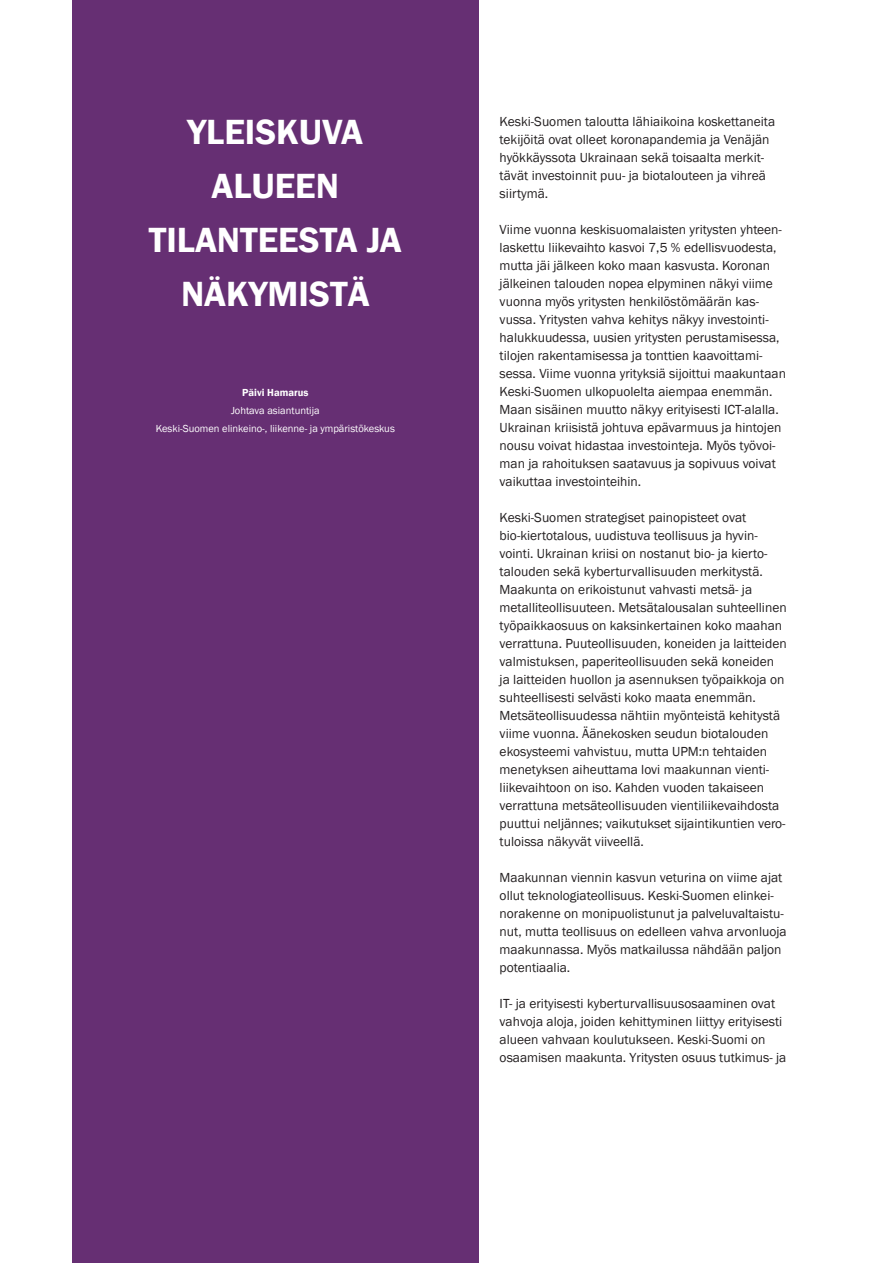
<style>
.page{position:relative;width:893px;height:1263px;background:#fff}
.page>*{position:absolute;margin:0;border:0;box-sizing:border-box;transform-origin:0 0}
.Otsikko{font:600 36px/54px "Franklin Gothic";color:#fff;text-align:center}
.Massateksti{font:13.5px/18px "Franklin Gothic";color:#231f20}
.Massateksti-2{font:10.5px/18px "Franklin Gothic";color:#fff;text-align:center}
.Massateksti-3{font:600 10.5px "Franklin Gothic";color:#fff}
</style>
<div class="page">
<div style="left:72px;top:0;width:406px;height:1263px;background:#662f73"></div>
<p class="Otsikko" style="left:149px;top:105px;width:254px">YLEISKUVA<br>ALUEEN<br>TILANTEESTA JA<br>NÄKYMISTÄ</p>
<p class="Massateksti-3" style="left:242px;top:386px;width:68px">Päivi Hamarus</p>
<p class="Massateksti-2" style="left:156px;top:402px;width:241px">Johtava asiantuntija<br>Keski-Suomen elinkeino-, liikenne- ja ympäristökeskus</p>
<p class="Massateksti" style="left:500px;top:113px;width:277px">Keski-Suomen taloutta lähiaikoina koskettaneita tekijöitä ovat olleet koronapandemia ja Venäjän hyökkäyssota Ukrainaan sekä toisaalta merkit&shy;tävät investoinnit puu- ja biotalouteen ja vihreä siirtymä.</p>
<p class="Massateksti" style="left:500px;top:221px;width:288px">Viime vuonna keskisuomalaisten yritysten yhteen&shy;laskettu liikevaihto kasvoi 7,5 % edellisvuodesta, mutta jäi jälkeen koko maan kasvusta. Koronan jälkeinen talouden nopea elpyminen näkyi viime vuonna myös yritysten henkilöstömäärän kas&shy;vussa. Yritysten vahva kehitys näkyy investointi&shy;halukkuudessa, uusien yritysten perustamisessa, tilojen rakentamisessa ja tonttien kaavoittami&shy;sessa. Viime vuonna yrityksiä sijoittui maakuntaan Keski-Suomen ulkopuolelta aiempaa enemmän.<br>Maan sisäinen muutto näkyy erityisesti ICT-alalla.<br>Ukrainan kriisistä johtuva epävarmuus ja hintojen nousu voivat hidastaa investointeja. Myös työvoi&shy;man ja rahoituksen saatavuus ja sopivuus voivat vaikuttaa investointeihin.</p>
<p class="Massateksti" style="left:500px;top:509px;width:289px">Keski-Suomen strategiset painopisteet ovat bio-kiertotalous, uudistuva teollisuus ja hyvin&shy;vointi. Ukrainan kriisi on nostanut bio- ja kierto&shy;talouden sekä kyberturvallisuuden merkitystä.<br>Maakunta on erikoistunut vahvasti metsä- ja metalliteollisuuteen. Metsätalousalan suhteellinen työpaikkaosuus on kaksinkertainen koko maahan verrattuna. Puuteollisuuden, koneiden ja laitteiden valmistuksen, paperiteollisuuden sekä koneiden ja laitteiden huollon ja asennuksen työpaikkoja on suhteellisesti selvästi koko maata enemmän.</p>
<p class="Massateksti" style="left:500px;top:707px;width:287px">Metsäteollisuudessa nähtiin myönteistä kehitystä viime vuonna. Äänekosken seudun biotalouden ekosysteemi vahvistuu, mutta UPM:n tehtaiden menetyksen aiheuttama lovi maakunnan vienti&shy;liikevaihtoon on iso. Kahden vuoden takaiseen verrattuna metsäteollisuuden vientiliikevaihdosta puuttui neljännes; vaikutukset sijaintikuntien vero&shy;tuloissa näkyvät viiveellä.</p>
<p class="Massateksti" style="left:500px;top:869px;width:289px">Maakunnan viennin kasvun veturina on viime ajat ollut teknologiateollisuus. Keski-Suomen elinkei&shy;norakenne on monipuolistunut ja palveluvaltaistu&shy;nut, mutta teollisuus on edelleen vahva arvonluoja maakunnassa. Myös matkailussa nähdään paljon potentiaalia.</p>
<p class="Massateksti" style="left:500px;top:995px;width:288px">IT- ja erityisesti kyberturvallisuusosaaminen ovat vahvoja aloja, joiden kehittyminen liittyy erityisesti alueen vahvaan koulutukseen. Keski-Suomi on osaamisen maakunta. Yritysten osuus tutkimus- ja</p>
</div>
